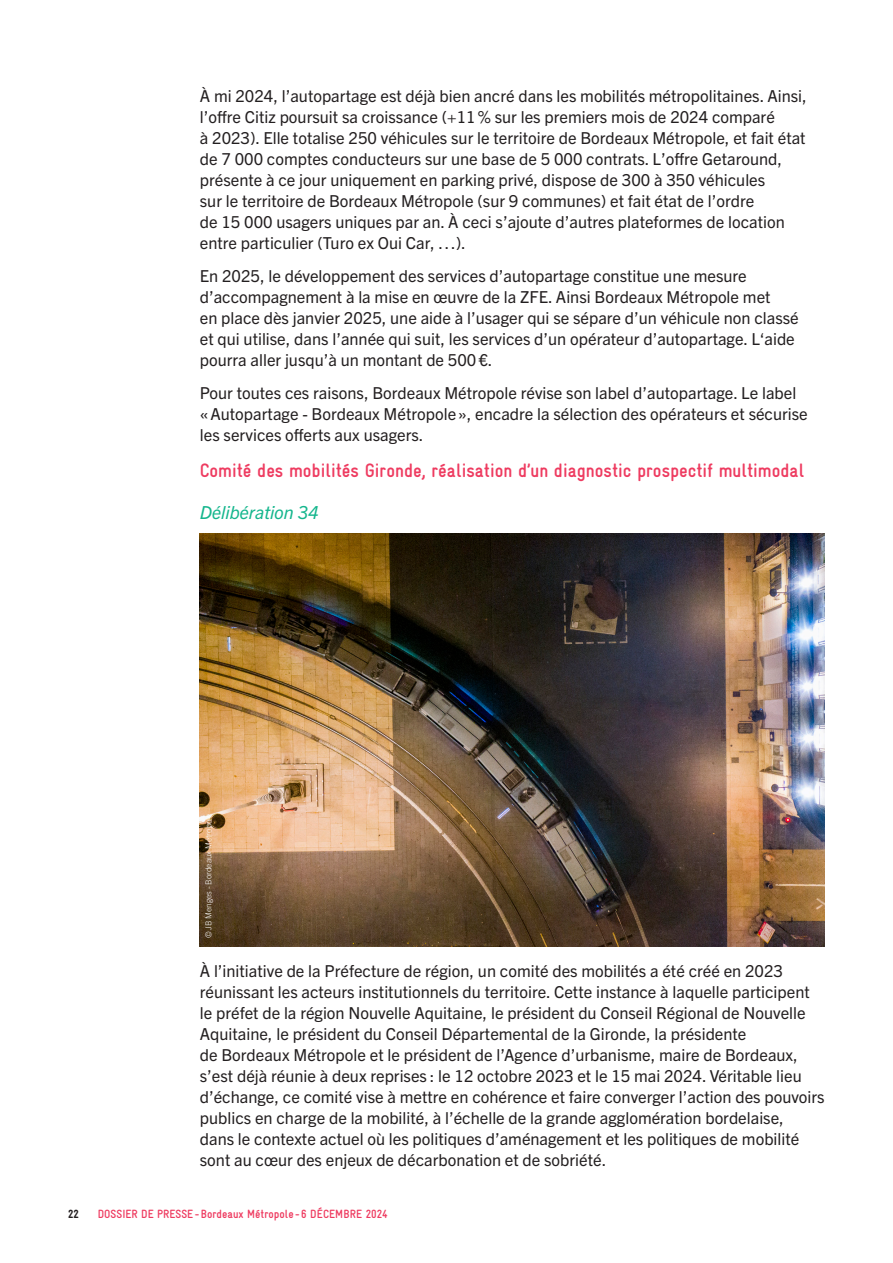
<style>
.page{position:relative;width:893px;height:1263px;background:#fff}
.page>*{position:absolute;margin:0;border:0;box-sizing:border-box;transform-origin:0 0}
.Titre_2{font:700 19.5px "Gravur Condensed Pro";color:#ee3b60}
.Délibération{font:italic 18px "Trade Gothic Next LT Pro";color:#15b68d}
.Texte_courant{font:16.5px/21px "Trade Gothic Next LT Pro";color:#231f20}
.t1{font:700 12px "Gravur Condensed Pro";color:#ee3b60}
.t2{font:900 12px "Gravur Condensed Pro";color:#231f20}
.t3{font:300 8.25px "Trade Gothic Next LT Pro";color:#fff}
</style>
<div class="page">
<img style="left:200px;top:534px;width:625px;height:412px">
<p class="Texte_courant" style="left:200px;top:84px;width:608px">À mi 2024, l’autopartage est déjà bien ancré dans les mobilités métropolitaines. Ainsi, l’offre Citiz poursuit sa croissance (+11% sur les premiers mois de 2024 comparé<br>à 2023). Elle totalise 250 véhicules sur le territoire de Bordeaux Métropole, et fait état de 7 000 comptes conducteurs sur une base de 5 000 contrats. L’offre Getaround, présente à ce jour uniquement en parking privé, dispose de 300 à 350 véhicules<br>sur le territoire de Bordeaux Métropole (sur 9 communes) et fait état de l’ordre<br>de 15 000 usagers uniques par an. À ceci s’ajoute d’autres plateformes de location entre particulier (Turo ex Oui Car, …).</p>
<p class="Texte_courant" style="left:200px;top:264px;width:600px">En 2025, le développement des services d’autopartage constitue une mesure d’accompagnement à la mise en œuvre de la ZFE. Ainsi Bordeaux Métropole met<br>en place dès janvier 2025, une aide à l’usager qui se sépare d’un véhicule non classé et qui utilise, dans l’année qui suit, les services d’un opérateur d’autopartage. L‘aide pourra aller jusqu’à un montant de 500€.</p>
<p class="Texte_courant" style="left:200px;top:381px;width:609px">Pour toutes ces raisons, Bordeaux Métropole révise son label d’autopartage. Le label «Autopartage - Bordeaux Métropole», encadre la sélection des opérateurs et sécurise les services offerts aux usagers.</p>
<p class="Titre_2" style="left:200px;top:460px;width:606px">Comité des mobilités Gironde, réalisation d’un diagnostic prospectif multimodal</p>
<p class="Délibération" style="left:200px;top:500px;width:120px">Délibération 34</p>
<p class="t3" style="left:203px;top:938px;width:126px;rotate:-90deg">© JB Menges - Bordeaux Métropole</p>
<p class="Texte_courant" style="left:200px;top:959px;width:626px">À l’initiative de la Préfecture de région, un comité des mobilités a été créé en 2023 réunissant les acteurs institutionnels du territoire. Cette instance à laquelle participent le préfet de la région Nouvelle Aquitaine, le président du Conseil Régional de Nouvelle Aquitaine, le président du Conseil Départemental de la Gironde, la présidente<br>de Bordeaux Métropole et le président de l’Agence d’urbanisme, maire de Bordeaux, s’est déjà réunie à deux reprises : le 12 octobre 2023 et le 15 mai 2024. Véritable lieu d’échange, ce comité vise à mettre en cohérence et faire converger l’action des pouvoirs publics en charge de la mobilité, à l’échelle de la grande agglomération bordelaise,<br>dans le contexte actuel où les politiques d’aménagement et les politiques de mobilité sont au cœur des enjeux de décarbonation et de sobriété.</p>
<p class="t2" style="left:68px;top:1208px;width:12px">22</p>
<p class="t1" style="left:98px;top:1208px;width:292px">DOSSIER DE PRESSE-Bordeaux Métropole - 6 DÉCEMBRE 2024</p>
</div>
